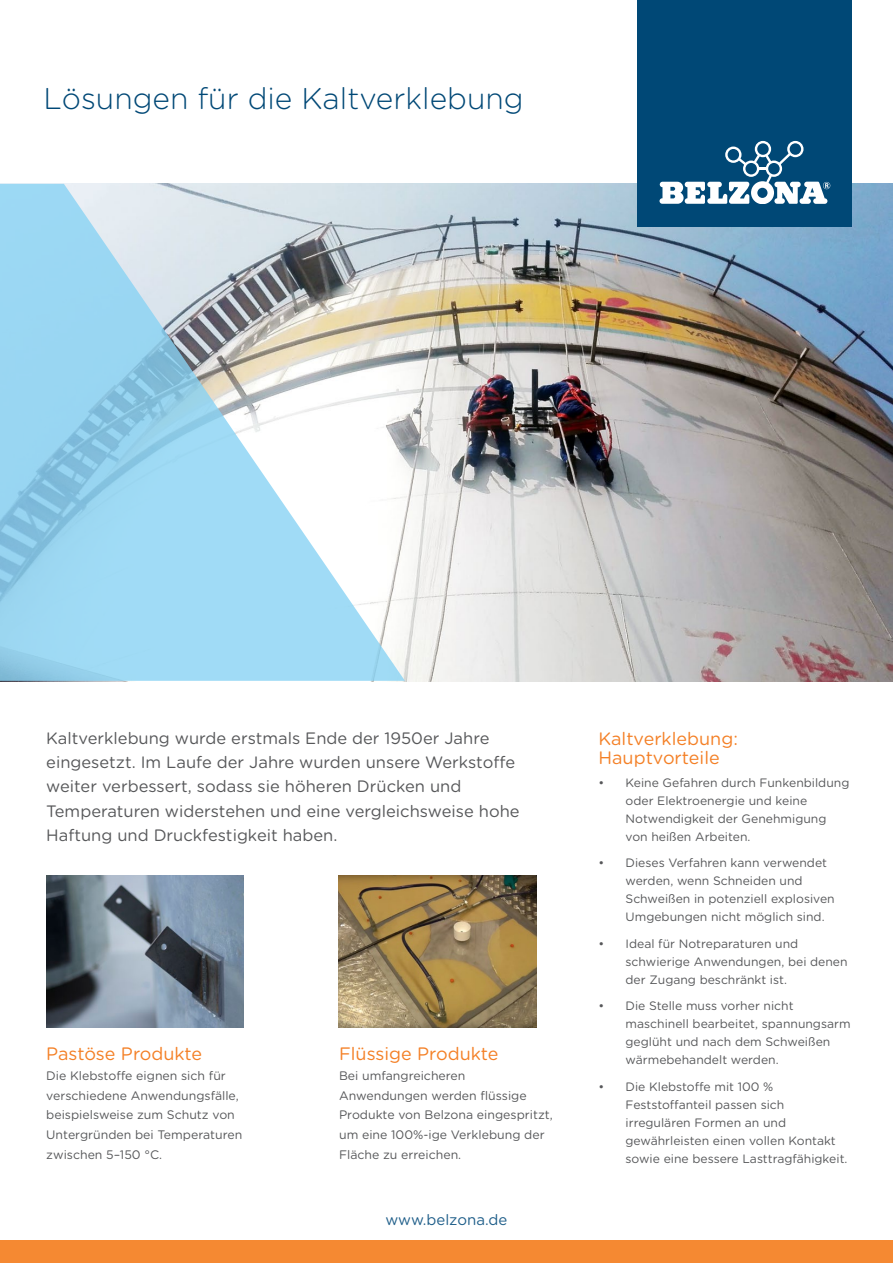
<style>
.page{position:relative;width:893px;height:1263px;background:#fff}
.page>*{position:absolute;margin:0;border:0;box-sizing:border-box;transform-origin:0 0}
.t1{font:300 30px "Gotham Rounded";color:#004876}
.t2{font:18px/19.5px "Gotham Rounded";color:#f48026}
.t3{font:16.5px/24.3px "Gotham Rounded";color:#57585a}
.t4{font:15px "Gotham Rounded";color:#205f8a}
.t5{font:12.3px/19.6px "Gotham Rounded";color:#57585a}
.t6{font:12.15px/18px "Gotham Rounded";color:#57585a}
</style>
<div class="page">
<img style="left:405px;top:184px;width:488px;height:497px">
<svg style="left:0;top:184px;width:405px;height:497px;fill:#a0dbf3"></svg>
<div style="left:638px;top:0;width:214px;height:226px;background:#004876"></div>
<svg style="left:659px;top:141px;width:171px;height:63px"></svg>
<img style="left:46px;top:876px;width:198px;height:152px">
<img style="left:339px;top:876px;width:197px;height:152px">
<div style="left:0;top:1240px;width:893px;height:23px;background:#f58932"></div>
<p class="t1" style="left:44px;top:78px;width:481px">Lösungen für die Kaltverklebung</p>
<p class="t3" style="left:46px;top:725px;width:475px">Kaltverklebung wurde erstmals Ende der 1950er Jahre eingesetzt. Im Laufe der Jahre wurden unsere Werkstoffe weiter verbessert, sodass sie höheren Drücken und Temperaturen widerstehen und eine vergleichsweise hohe Haftung und Druckfestigkeit haben.</p>
<p class="t2" style="left:599px;top:728px;width:141px">Kaltverklebung:<br>Hauptvorteile</p>
<p class="t6" style="left:626px;top:773px;width:225px;text-indent:-27px">• Keine Gefahren durch Funkenbildung oder Elektroenergie und keine<br>Notwendigkeit der Genehmigung von heißen Arbeiten.</p>
<p class="t6" style="left:626px;top:853px;width:211px;text-indent:-27px">• Dieses Verfahren kann verwendet werden, wenn Schneiden und<br>Schweißen in potenziell explosiven<br>Umgebungen nicht möglich sind.</p>
<p class="t6" style="left:626px;top:934px;width:224px;text-indent:-27px">• Ideal für Notreparaturen und schwierige Anwendungen, bei denen der Zugang beschränkt ist.</p>
<p class="t6" style="left:626px;top:996px;width:227px;text-indent:-27px">• Die Stelle muss vorher nicht maschinell bearbeitet, spannungsarm geglüht und nach dem Schweißen wärmebehandelt werden.</p>
<p class="t6" style="left:626px;top:1077px;width:224px;text-indent:-27px">• Die Klebstoffe mit 100 %<br>Feststoffanteil passen sich irregulären Formen an und gewährleisten einen vollen Kontakt sowie eine bessere Lasttragfähigkeit.</p>
<p class="t2" style="left:46px;top:1043px;width:158px">Pastöse Produkte</p>
<p class="t5" style="left:46px;top:1065px;width:198px">Die Klebstoffe eignen sich für verschiedene Anwendungsfälle, beispielsweise zum Schutz von<br>Untergründen bei Temperaturen zwischen 5–150 °C.</p>
<p class="t2" style="left:339px;top:1043px;width:161px">Flüssige Produkte</p>
<p class="t5" style="left:339px;top:1065px;width:215px">Bei umfangreicheren<br>Anwendungen werden flüssige<br>Produkte von Belzona eingespritzt, um eine 100%-ige Verklebung der<br>Fläche zu erreichen.</p>
<p class="t4" style="left:386px;top:1209px;width:123px">www.belzona.de</p>
</div>
